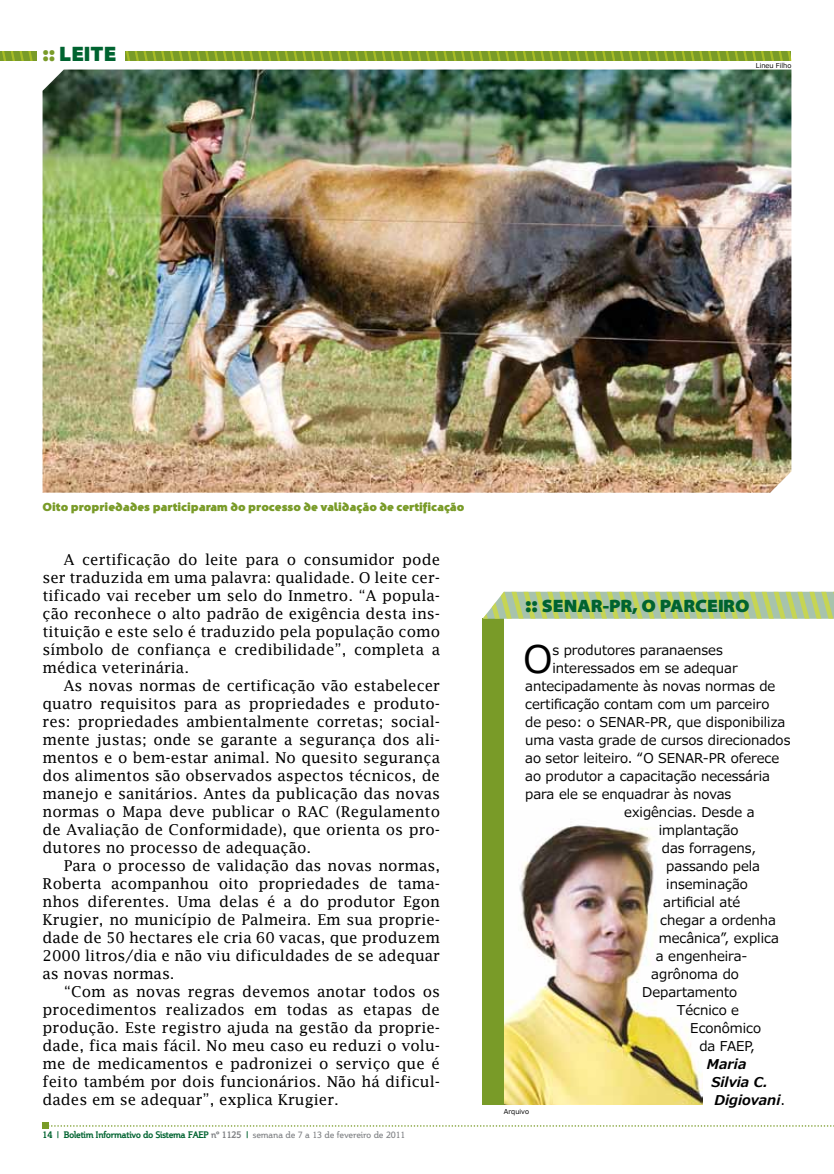
<style>
.page{position:relative;width:834px;height:1174px;background:#fff}
.page>*{position:absolute;margin:0;border:0;box-sizing:border-box;transform-origin:0 0}
.t1{font:37.95px "Meiryo";color:#000}
.t2{font:900 21px "Santana";color:#006330}
.t3{font:900 18px "Santana";color:#006330}
.t4{font:15px/18px "Lucida Fax";color:#000;text-align:justify}
.t5{font:13.5px "Meiryo";color:#000}
.t6{font:italic 700 13.5px/18px "Meiryo";color:#000}
.t7{font:900 12px "Santana";color:#799b28}
.t8{font:700 9px "Steinem";color:#006330}
.t9{font:6.75px "Meiryo";color:#000}
.s1{color:#799b28}
.s2{color:#808285}
.s3{font-weight:400;color:#808285}
.s4{font-size:21px}
.s5{font-weight:400;font-style:normal}
</style>
<div class="page">
<svg style="left:43px;top:1123px;width:791px;height:6px"></svg>
<svg style="left:125px;top:52px;width:666px;height:9px;background:#84a327"></svg>
<svg style="left:0;top:52px;width:36px;height:9px"></svg>
<img style="left:504px;top:825px;width:198px;height:280px">
<div style="left:482px;top:619px;width:22px;height:486px;background:#799b28"></div>
<svg style="left:482px;top:592px;width:351px;height:27px;background:#b6cc8c"></svg>
<img style="left:43px;top:70px;width:748px;height:423px">
<h2 class="t2" style="left:43px;top:42px;width:73px"><span class="s1">::</span> leite</h2>
<p class="t9" style="left:755px;top:60px;width:37px">Lineu Filho</p>
<p class="t7" style="left:43px;top:500px;width:423px">Oito propriedades participaram do processo de validação de certificação</p>
<p class="t4" style="left:43px;top:550px;width:399px;text-indent:21px">A certificação do leite para o consumidor pode ser traduzida em uma palavra: qualidade. O leite cer&shy;tificado vai receber um selo do Inmetro. “A popula&shy;ção reconhece o alto padrão de exigência desta ins&shy;tituição e este selo é traduzido pela população como símbolo de confiança e credibilidade”, completa a médica veterinária.</p>
<p class="t4" style="left:43px;top:676px;width:399px;text-indent:21px">As novas normas de certificação vão estabelecer quatro requisitos para as propriedades e produto&shy;res: propriedades ambientalmente corretas; social&shy;mente justas; onde se garante a segurança dos ali&shy;mentos e o bem-estar animal. No quesito segurança dos alimentos são observados aspectos técnicos, de manejo e sanitários. Antes da publicação das novas normas o Mapa deve publicar o RAC (Regulamento de Avaliação de Conformidade), que orienta os pro&shy;dutores no processo de adequação.</p>
<p class="t4" style="left:43px;top:856px;width:399px;text-indent:21px">Para o processo de validação das novas normas, Roberta acompanhou oito propriedades de tama&shy;nhos diferentes. Uma delas é a do produtor Egon Krugier, no município de Palmeira. Em sua proprie&shy;dade de 50 hectares ele cria 60 vacas, que produzem 2000 litros/dia e não viu dificuldades de se adequar as novas normas.</p>
<p class="t4" style="left:43px;top:982px;width:399px;text-indent:21px">“Com as novas regras devemos anotar todos os procedimentos realizados em todas as etapas de produção. Este registro ajuda na gestão da proprie&shy;dade, fica mais fácil. No meu caso eu reduzi o volu&shy;me de medicamentos e padronizei o serviço que é feito também por dois funcionários. Não há dificul&shy;dades em se adequar”, explica Krugier.</p>
<p class="t8" style="left:43px;top:1129px;width:364px">14 | Boletim Informativo do Sistema FAEP <span class="s2">nº 1125</span> | <span class="s3">semana de 7 a 13 de fevereiro de 2011</span></p>
<p class="t3" style="left:525px;top:596px;width:226px"><span class="s4">::</span> SENAR-PR, o parceiro</p>
<h1 class="t1" style="left:523px;top:632px;width:30px">O</h1>
<p class="t5" style="left:552px;top:640px;width:172px">s produtores paranaenses</p>
<p class="t5" style="left:552px;top:658px;width:187px">interessados em se adequar</p>
<p class="t5" style="left:525px;top:676px;width:251px">antecipadamente às novas normas de</p>
<p class="t5" style="left:525px;top:694px;width:246px">certificação contam com um parceiro</p>
<p class="t5" style="left:525px;top:712px;width:261px">de peso: o SENAR-PR, que disponibiliza</p>
<p class="t5" style="left:525px;top:730px;width:267px">uma vasta grade de cursos direcionados</p>
<p class="t5" style="left:525px;top:748px;width:255px">ao setor leiteiro. “O SENAR-PR oferece</p>
<p class="t5" style="left:525px;top:766px;width:246px">ao produtor a capacitação necessária</p>
<p class="t5" style="left:525px;top:784px;width:208px">para ele se enquadrar às novas</p>
<p class="t5" style="left:624px;top:802px;width:132px">exigências. Desde a</p>
<p class="t5" style="left:658px;top:820px;width:81px">implantação</p>
<p class="t5" style="left:661px;top:838px;width:96px">das forragens,</p>
<p class="t5" style="left:666px;top:856px;width:95px">passando pela</p>
<p class="t5" style="left:666px;top:874px;width:83px">inseminação</p>
<p class="t5" style="left:663px;top:892px;width:78px">artificial até</p>
<p class="t5" style="left:660px;top:910px;width:117px">chegar a ordenha</p>
<p class="t5" style="left:658px;top:928px;width:121px">mecânica”, explica</p>
<p class="t5" style="left:655px;top:946px;width:93px">a engenheira-</p>
<p class="t5" style="left:651px;top:964px;width:89px">agrônoma do</p>
<p class="t5" style="left:642px;top:982px;width:96px">Departamento</p>
<p class="t5" style="left:676px;top:1000px;width:64px">Técnico e</p>
<p class="t5" style="left:690px;top:1018px;width:72px">Econômico</p>
<p class="t5" style="left:699px;top:1036px;width:57px">da FAEP,</p>
<p class="t6" style="left:711px;top:1055px;width:75px;text-indent:-4px">Maria<br>Silvia C.<br>Digiovani<span class="s5">.</span></p>
<p class="t9" style="left:504px;top:1106px;width:27px">Arquivo</p>
</div>
